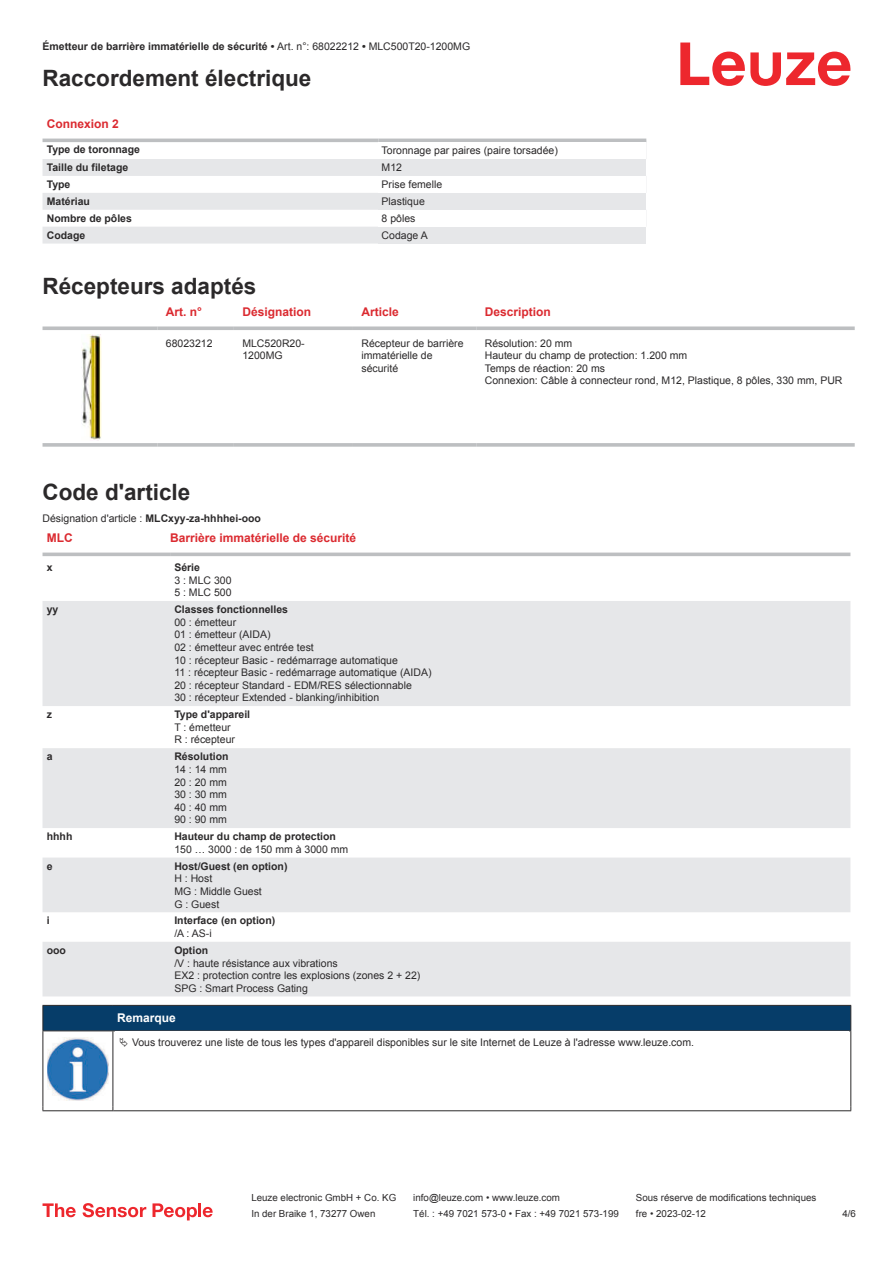
<style>
.page{position:relative;width:893px;height:1263px;background:#fff}
.page>*{position:absolute;margin:0;border:0;box-sizing:border-box;transform-origin:0 0}
.t1{font:700 22.5px "Arial";color:#2b292a}
.t2{font:700 12px "Arial";color:#db2a30}
.t3{font:700 12px "Arial";color:#fff}
.t4{font:10.5px/12.6px "Arial";color:#2b292a}
.t5{font:700 10.5px "Arial";color:#2b292a}
.t6{font:9.75px "Arial";color:#2b292a}
.s1{font-weight:400}
.s2{font-weight:700}
</style>
<div class="page">
<svg style="left:680px;top:43px;width:170px;height:43px"></svg>
<svg style="left:43px;top:138px;width:603px;height:1px"></svg>
<svg style="left:43px;top:159px;width:335px;height:85px;fill:#e6e7e9"></svg>
<hr style="left:43px;top:139px;width:335px;height:3px;background:#bdbfc1">
<hr style="left:378px;top:139px;width:268px;height:3px;background:#bdbfc1">
<div style="left:378px;top:159px;width:268px;height:17px;background:#e6e7e9"></div>
<div style="left:378px;top:193px;width:268px;height:17px;background:#e6e7e9"></div>
<div style="left:378px;top:227px;width:268px;height:17px;background:#e6e7e9"></div>
<svg style="left:43px;top:326px;width:114px;height:4px"></svg>
<svg style="left:157px;top:326px;width:77px;height:4px"></svg>
<svg style="left:234px;top:326px;width:119px;height:4px"></svg>
<svg style="left:353px;top:326px;width:123px;height:4px"></svg>
<svg style="left:476px;top:326px;width:379px;height:4px;background:#c5c6c8"></svg>
<svg style="left:43px;top:443px;width:114px;height:4px"></svg>
<svg style="left:157px;top:443px;width:77px;height:4px"></svg>
<svg style="left:234px;top:443px;width:119px;height:4px"></svg>
<svg style="left:353px;top:443px;width:123px;height:4px"></svg>
<svg style="left:476px;top:443px;width:379px;height:4px;background:#c3c5c7"></svg>
<img style="left:81px;top:334px;width:21px;height:107px">
<svg style="left:43px;top:601px;width:807px;height:395px;fill:#e6e7e9"></svg>
<hr style="left:43px;top:553px;width:127px;height:3px;background:#bdbfc1">
<hr style="left:170px;top:553px;width:680px;height:3px;background:#bdbfc1">
<svg style="left:43px;top:1203px;width:33px;height:14px"></svg>
<svg style="left:83px;top:1203px;width:63px;height:14px"></svg>
<svg style="left:153px;top:1203px;width:44px;height:17px"></svg>
<hr style="left:198px;top:1203px;width:3px;height:14px;background:#ed272d">
<svg style="left:203px;top:1207px;width:10px;height:10px"></svg>
<div style="left:43px;top:1005px;width:808px;height:26px;background:#063d69"></div>
<hr style="left:113px;top:1030px;width:738px;height:1px;background:#2b292a">
<hr style="left:43px;top:1031px;width:1px;height:75px;background:#2b292a">
<hr style="left:113px;top:1031px;width:1px;height:75px;background:#2b292a">
<hr style="left:850px;top:1031px;width:1px;height:75px;background:#2b292a">
<hr style="left:43px;top:1110px;width:70px;height:1px;background:#2b292a">
<hr style="left:113px;top:1110px;width:738px;height:1px;background:#2b292a">
<img style="left:47px;top:1037px;width:61px;height:63px">
<p class="t5" style="left:43px;top:43px;width:429px">Émetteur de barrière immatérielle de sécurité • <span class="s1">Art. n°: 68022212</span> • <span class="s1">MLC500T20-1200MG</span></p>
<h1 class="t1" style="left:43px;top:70px;width:270px">Raccordement électrique</h1>
<p class="t2" style="left:47px;top:119px;width:74px">Connexion 2</p>
<p class="t5" style="left:47px;top:145px;width:95px">Type de toronnage</p>
<p class="t4" style="left:382px;top:145px;width:178px">Toronnage par paires (paire torsadée)</p>
<p class="t5" style="left:47px;top:164px;width:83px">Taille du filetage</p>
<p class="t4" style="left:382px;top:162px;width:22px">M12</p>
<p class="t5" style="left:47px;top:180px;width:25px">Type</p>
<p class="t4" style="left:382px;top:179px;width:62px">Prise femelle</p>
<p class="t5" style="left:47px;top:197px;width:45px">Matériau</p>
<p class="t4" style="left:382px;top:196px;width:45px">Plastique</p>
<p class="t5" style="left:47px;top:214px;width:87px">Nombre de pôles</p>
<p class="t4" style="left:382px;top:213px;width:35px">8 pôles</p>
<p class="t5" style="left:47px;top:231px;width:40px">Codage</p>
<p class="t4" style="left:382px;top:230px;width:48px">Codage A</p>
<h1 class="t1" style="left:43px;top:277px;width:215px">Récepteurs adaptés</h1>
<p class="t2" style="left:166px;top:307px;width:38px">Art. n°</p>
<p class="t2" style="left:242px;top:307px;width:70px">Désignation</p>
<p class="t2" style="left:361px;top:307px;width:39px">Article</p>
<p class="t2" style="left:485px;top:307px;width:68px">Description</p>
<p class="t4" style="left:166px;top:337px;width:48px">68023212</p>
<p class="t4" style="left:242px;top:337px;width:64px">MLC520R20-<br>1200MG</p>
<p class="t4" style="left:361px;top:337px;width:104px">Récepteur de barrière immatérielle de sécurité</p>
<p class="t4" style="left:485px;top:337px;width:359px">Résolution: 20 mm<br>Hauteur du champ de protection: 1.200 mm<br>Temps de réaction: 20 ms<br>Connexion: Câble à connecteur rond, M12, Plastique, 8 pôles, 330 mm, PUR</p>
<h1 class="t1" style="left:43px;top:483px;width:149px">Code d'article</h1>
<p class="t4" style="left:43px;top:513px;width:220px">Désignation d'article : <span class="s2">MLCxyy-za-hhhhei-ooo</span></p>
<p class="t2" style="left:47px;top:533px;width:27px">MLC</p>
<p class="t2" style="left:170px;top:533px;width:188px">Barrière immatérielle de sécurité</p>
<p class="t5" style="left:47px;top:563px;width:7px">x</p>
<p class="t5" style="left:174px;top:563px;width:27px">Série</p>
<p class="t4" style="left:174px;top:575px;width:59px">3 : MLC 300<br>5 : MLC 500</p>
<p class="t5" style="left:47px;top:605px;width:13px">yy</p>
<p class="t5" style="left:174px;top:605px;width:115px">Classes fonctionnelles</p>
<p class="t4" style="left:174px;top:617px;width:259px">00 : émetteur<br>01 : émetteur (AIDA)<br>02 : émetteur avec entrée test<br>10 : récepteur Basic - redémarrage automatique<br>11 : récepteur Basic - redémarrage automatique (AIDA)<br>20 : récepteur Standard - EDM/RES sélectionnable<br>30 : récepteur Extended - blanking/inhibition</p>
<p class="t5" style="left:47px;top:711px;width:7px">z</p>
<p class="t5" style="left:174px;top:711px;width:77px">Type d'appareil</p>
<p class="t4" style="left:174px;top:722px;width:62px">T : émetteur<br>R : récepteur</p>
<p class="t5" style="left:47px;top:753px;width:7px">a</p>
<p class="t5" style="left:174px;top:753px;width:56px">Résolution</p>
<p class="t4" style="left:174px;top:764px;width:54px;text-align:justify">14 : 14 mm 20 : 20 mm 30 : 30 mm 40 : 40 mm 90 : 90 mm</p>
<p class="t5" style="left:47px;top:833px;width:27px">hhhh</p>
<p class="t5" style="left:174px;top:833px;width:163px">Hauteur du champ de protection</p>
<p class="t4" style="left:174px;top:844px;width:175px">150 … 3000 : de 150 mm à 3000 mm</p>
<p class="t5" style="left:47px;top:862px;width:7px">e</p>
<p class="t5" style="left:174px;top:862px;width:115px">Host/Guest (en option)</p>
<p class="t4" style="left:174px;top:873px;width:89px">H : Host<br>MG : Middle Guest<br>G : Guest</p>
<p class="t5" style="left:47px;top:917px;width:4px">i</p>
<p class="t5" style="left:174px;top:917px;width:102px">Interface (en option)</p>
<p class="t4" style="left:174px;top:928px;width:39px">/A : AS-i</p>
<p class="t5" style="left:47px;top:946px;width:21px">ooo</p>
<p class="t5" style="left:174px;top:946px;width:35px">Option</p>
<p class="t4" style="left:174px;top:957px;width:247px">/V : haute résistance aux vibrations<br>EX2 : protection contre les explosions (zones 2 + 22)<br>SPG : Smart Process Gating</p>
<p class="t3" style="left:117px;top:1013px;width:60px">Remarque</p>
<p class="t4" style="left:132px;top:1036px;width:563px">Vous trouverez une liste de tous les types d'appareil disponibles sur le site Internet de Leuze à l'adresse www.leuze.com.</p>
<p class="t6" style="left:251px;top:1194px;width:146px">Leuze electronic GmbH + Co. KG</p>
<p class="t6" style="left:413px;top:1194px;width:148px">info@leuze.com • www.leuze.com</p>
<p class="t6" style="left:636px;top:1194px;width:182px">Sous réserve de modifications techniques</p>
<p class="t6" style="left:251px;top:1210px;width:126px">In der Braike 1, 73277 Owen</p>
<p class="t6" style="left:413px;top:1210px;width:207px">Tél. : +49 7021 573-0 • Fax : +49 7021 573-199</p>
<p class="t6" style="left:636px;top:1210px;width:72px">fre • 2023-02-12</p>
<p class="t6" style="left:842px;top:1210px;width:15px">4 /6</p>
</div>
